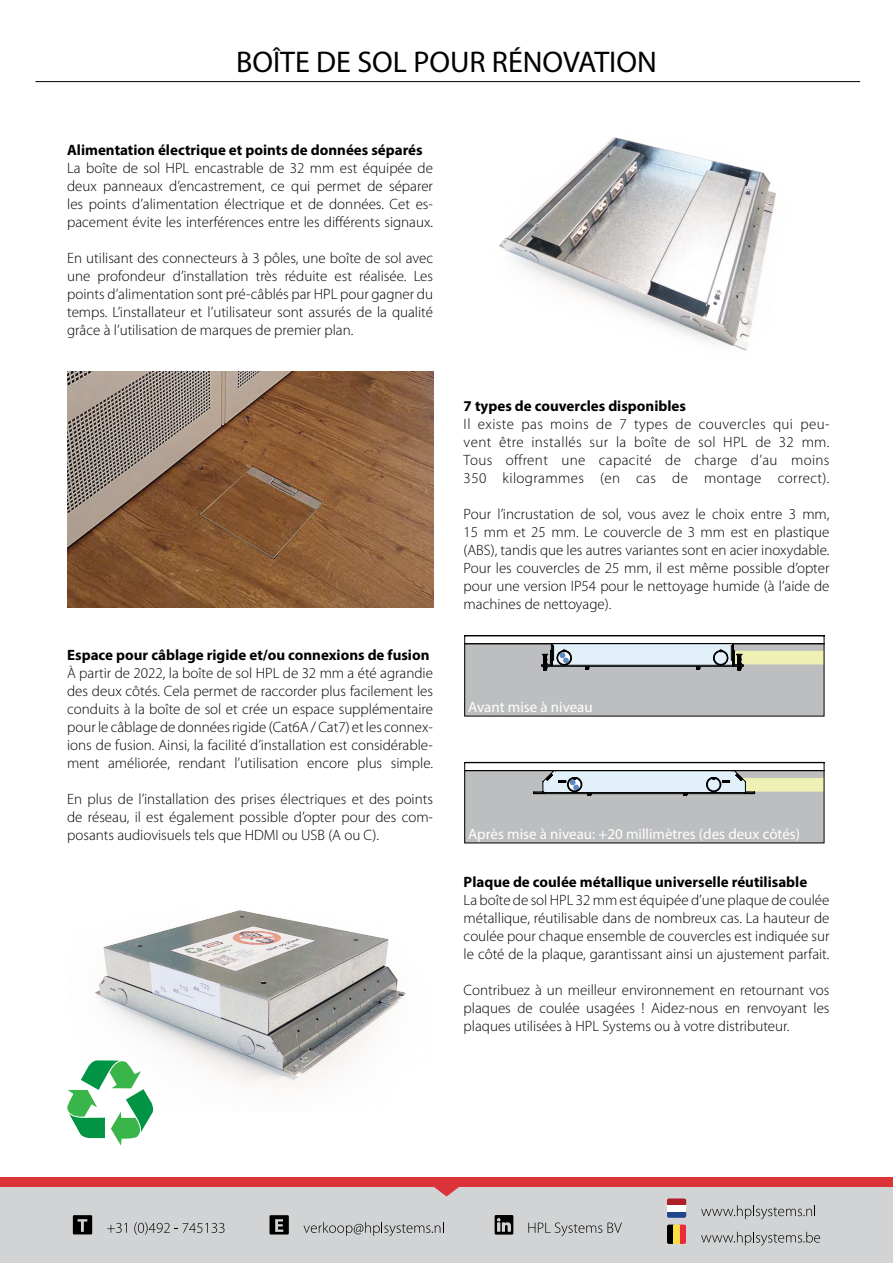
<style>
.page{position:relative;width:893px;height:1263px;background:#fff}
.page>*{position:absolute;margin:0;border:0;box-sizing:border-box;transform-origin:0 0}
.t1{font:30px "Myriad Pro";color:#000}
.t2{font:300 15px/18px "Myriad Pro";color:#000;text-align:justify}
.t3{font:700 15px "Myriad Pro";color:#000}
.t4{font:15px "Myriad Pro";color:#fff}
</style>
<div class="page">
<div style="left:0;top:1181px;width:893px;height:82px;background:#d1d3d4"></div>
<hr style="left:36px;top:81px;width:824px;height:1px;background:#000">
<svg style="left:0;top:1177px;width:893px;height:19px"></svg>
<img style="left:494px;top:1215px;width:20px;height:20px">
<svg style="left:528px;top:1222px;width:94px;height:14px"></svg>
<svg style="left:73px;top:1215px;width:19px;height:19px"></svg>
<svg style="left:107px;top:1223px;width:20px;height:10px"></svg>
<svg style="left:134px;top:1222px;width:90px;height:12px"></svg>
<svg style="left:269px;top:1215px;width:20px;height:19px"></svg>
<svg style="left:303px;top:1222px;width:141px;height:14px"></svg>
<div style="left:667px;top:1211px;width:19px;height:7px;background:#20478b"></div>
<div style="left:667px;top:1205px;width:19px;height:6px;background:#fff"></div>
<div style="left:667px;top:1198px;width:19px;height:7px;background:#ae1f28"></div>
<div style="left:667px;top:1224px;width:6px;height:20px;background:#000"></div>
<div style="left:680px;top:1224px;width:6px;height:20px;background:#ec2a3a"></div>
<div style="left:673px;top:1224px;width:7px;height:20px;background:#fae042"></div>
<svg style="left:701px;top:1205px;width:114px;height:14px"></svg>
<svg style="left:701px;top:1232px;width:119px;height:14px"></svg>
<img style="left:95px;top:910px;width:311px;height:175px">
<div style="left:465px;top:644px;width:359px;height:72px;background:#bcbec0"></div>
<div style="left:465px;top:770px;width:359px;height:72px;background:#bcbec0"></div>
<svg style="left:464px;top:635px;width:360px;height:36px"></svg>
<svg style="left:464px;top:762px;width:360px;height:33px"></svg>
<img style="left:67px;top:371px;width:366px;height:236px">
<img style="left:499px;top:137px;width:277px;height:214px">
<svg style="left:67px;top:1057px;width:87px;height:89px"></svg>
<h1 class="t1" style="left:236px;top:44px;width:422px">BOÎTE DE SOL POUR RÉNOVATION</h1>
<p class="t3" style="left:67px;top:140px;width:357px">Alimentation électrique et points de données séparés</p>
<p class="t2" style="left:67px;top:159px;width:367px">La boîte de sol HPL encastrable de 32 mm est équipée de deux panneaux d’encastrement, ce qui permet de séparer les points d’alimentation électrique et de données. Cet es&shy;pacement évite les interférences entre les différents signaux.</p>
<p class="t2" style="left:67px;top:249px;width:367px">En utilisant des connecteurs à 3 pôles, une boîte de sol avec une profondeur d’installation très réduite est réalisée. Les points d’alimentation sont pré-câblés par HPL pour gagner du temps. L’installateur et l’utilisateur sont assurés de la qualité grâce à l’utilisation de marques de premier plan.</p>
<p class="t3" style="left:67px;top:645px;width:364px">Espace pour câblage rigide et/ou connexions de fusion</p>
<p class="t2" style="left:67px;top:664px;width:367px">À partir de 2022, la boîte de sol HPL de 32 mm a été agrandie des deux côtés. Cela permet de raccorder plus facilement les conduits à la boîte de sol et crée un espace supplémentaire pour le câblage de données rigide (Cat6A / Cat7) et les connex&shy;ions de fusion. Ainsi, la facilité d’installation est considérable&shy;ment améliorée, rendant l’utilisation encore plus simple.</p>
<p class="t2" style="left:67px;top:790px;width:367px">En plus de l’installation des prises électriques et des points de réseau, il est également possible d’opter pour des com&shy;posants audiovisuels tels que HDMI ou USB (A ou C).</p>
<p class="t3" style="left:464px;top:396px;width:224px">7 types de couvercles disponibles</p>
<p class="t2" style="left:464px;top:415px;width:367px">Il existe pas moins de 7 types de couvercles qui peu&shy;vent être installés sur la boîte de sol HPL de 32 mm.<br>Tous offrent une capacité de charge d’au moins 350 kilogrammes (en cas de montage correct).</p>
<p class="t2" style="left:464px;top:505px;width:367px">Pour l’incrustation de sol, vous avez le choix entre 3 mm, 15 mm et 25 mm. Le couvercle de 3 mm est en plastique (ABS), tandis que les autres variantes sont en acier inoxydable.<br>Pour les couvercles de 25 mm, il est même possible d’opter pour une version IP54 pour le nettoyage humide (à l’aide de machines de nettoyage).</p>
<p class="t4" style="left:468px;top:697px;width:126px">Avant mise à niveau</p>
<p class="t4" style="left:468px;top:824px;width:333px">Après mise à niveau: +20 millimètres (des deux côtés)</p>
<p class="t3" style="left:464px;top:872px;width:345px">Plaque de coulée métallique universelle réutilisable</p>
<p class="t2" style="left:464px;top:891px;width:367px">La boîte de sol HPL 32 mm est équipée d’une plaque de coulée métallique, réutilisable dans de nombreux cas. La hauteur de coulée pour chaque ensemble de couvercles est indiquée sur le côté de la plaque, garantissant ainsi un ajustement parfait.</p>
<p class="t2" style="left:464px;top:981px;width:367px">Contribuez à un meilleur environnement en retournant vos plaques de coulée usagées ! Aidez-nous en renvoyant les plaques utilisées à HPL Systems ou à votre distributeur.</p>
</div>
